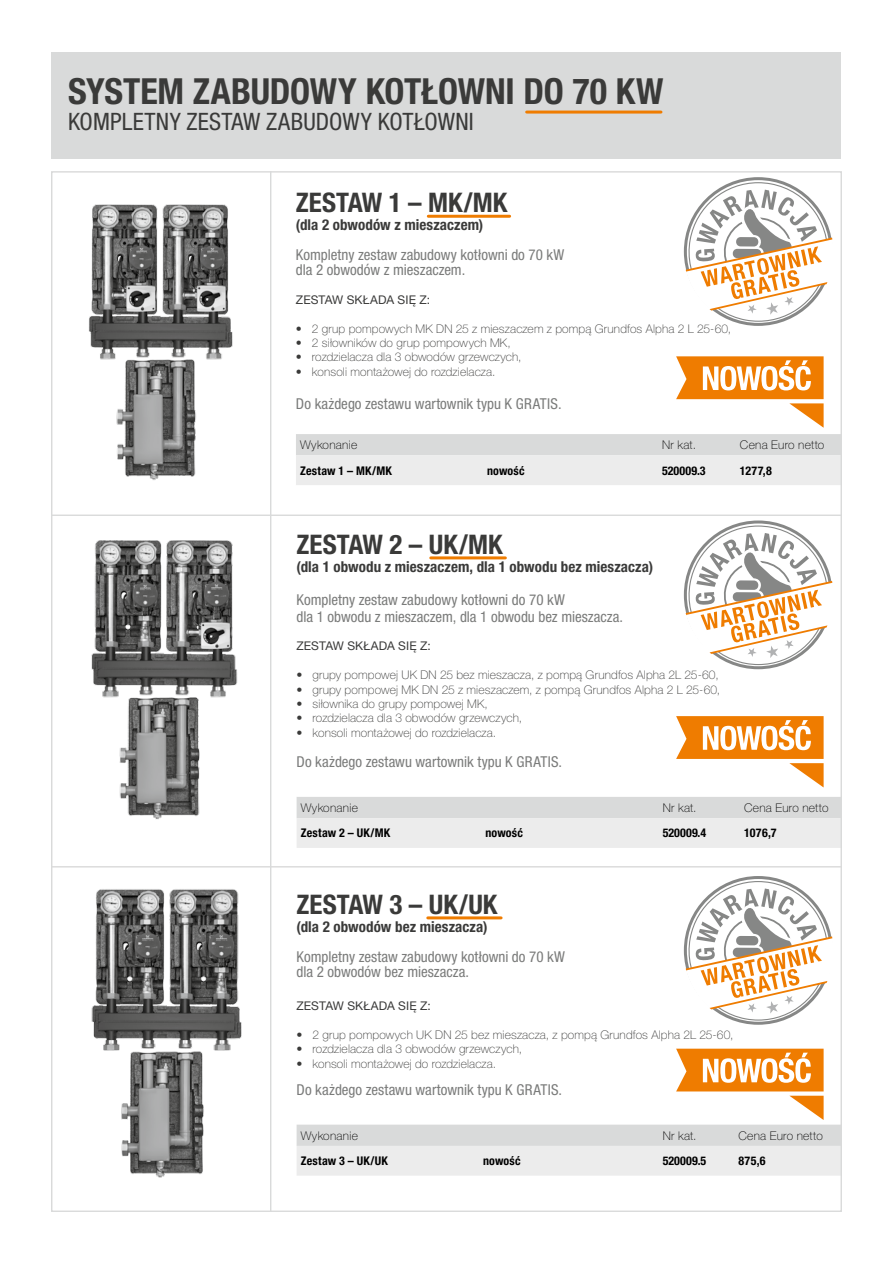
<style>
.page{position:relative;width:893px;height:1263px;background:#fff}
.page>*{position:absolute;margin:0;border:0;box-sizing:border-box;transform-origin:0 0}
.t1{font:700 condensed 36px "Helvetica Neue LTW1 G";letter-spacing:-.005em;color:#3a3a39}
.t2{font:700 condensed 27px "Helvetica Neue LTW1 G";letter-spacing:-.01em;color:#3a3a39}
.t3{font:condensed 24px "Helvetica Neue LTW1 G";letter-spacing:.005em;color:#3a3a39}
.t4{font:condensed 15px/15px "Helvetica Neue LTW1 G";letter-spacing:.005em;color:#7a7b7a}
.t5{font:700 condensed 15px "Helvetica Neue LTW1 G";letter-spacing:.005em;color:#3a3a39}
.t6{font:100 12px "Helvetica Neue LTW1 G";letter-spacing:.01em;color:#3a3a39}
.t7{font:700 condensed 12px "Helvetica Neue LTW1 G";letter-spacing:.015em;color:#000}
.t8{font:100 12px "Helvetica Neue LTW1 G";letter-spacing:.025em;color:#000}
.t9{font:12px "Helvetica Neue LTW1 G";letter-spacing:.005em;color:#3a3a39}
</style>
<div class="page">
<div style="left:52px;top:52px;width:789px;height:106px;background:#d9dada"></div>
<svg style="left:296px;top:434px;width:544px;height:51px;background:#e4e4e4"></svg>
<img style="left:91px;top:540px;width:147px;height:280px">
<svg style="left:297px;top:797px;width:543px;height:51px;background:#e4e4e4"></svg>
<hr style="left:51px;top:514px;width:791px;height:2px;background:#d9dada">
<hr style="left:51px;top:866px;width:791px;height:1px;background:#d9dada">
<hr style="left:270px;top:171px;width:1px;height:1040px;background:#d9dada">
<hr style="left:428px;top:215px;width:82px;height:3px;background:#ef7c00">
<hr style="left:527px;top:111px;width:134px;height:3px;background:#ef7c00">
<hr style="left:431px;top:556px;width:74px;height:3px;background:#ef7c00">
<hr style="left:428px;top:916px;width:73px;height:3px;background:#ef7c00">
<svg style="left:676px;top:356px;width:148px;height:72px"></svg>
<svg style="left:676px;top:716px;width:148px;height:71px"></svg>
<svg style="left:297px;top:1049px;width:545px;height:127px"></svg>
<svg style="left:683px;top:182px;width:150px;height:140px"></svg>
<svg style="left:683px;top:525px;width:150px;height:140px"></svg>
<svg style="left:683px;top:881px;width:150px;height:139px"></svg>
<img style="left:91px;top:889px;width:151px;height:289px">
<img style="left:89px;top:204px;width:144px;height:276px">
<h1 class="t1" style="left:68px;top:70px;width:596px">System zabudowy kotłowni do 70 kW</h1>
<h3 class="t3" style="left:68px;top:107px;width:155px">Kompletny zestaw</h3>
<h3 class="t3" style="left:266px;top:107px;width:206px">zabudowy kotłowni</h3>
<h2 class="t2" style="left:296px;top:186px;width:195px">Zestaw 1 – MK/MK</h2>
<p class="t5" style="left:296px;top:216px;width:189px">(dla 2 obwodów z mieszaczem)</p>
<p class="t4" style="left:296px;top:247px;width:270px">Kompletny zestaw zabudowy kotłowni do 70 kW dla 2 obwodów z mieszaczem.</p>
<p class="t9" style="left:296px;top:292px;width:136px">ZESTAW SKŁADA SIĘ Z:</p>
<p class="t6" style="left:296px;top:321px;width:437px">• 2 grup pompowych MK DN 25 z mieszaczem z pompą Grundfos Alpha 2 L 25-60,</p>
<p class="t6" style="left:296px;top:336px;width:216px">• 2 siłowników do grup pompowych MK,</p>
<p class="t6" style="left:296px;top:350px;width:227px">• rozdzielacza dla 3 obwodów grzewczych,</p>
<p class="t6" style="left:296px;top:364px;width:201px">• konsoli montażowej do rozdzielacza.</p>
<p class="t4" style="left:296px;top:397px;width:267px">Do każdego zestawu wartownik typu K GRATIS.</p>
<p class="t8" style="left:300px;top:438px;width:59px">Wykonanie</p>
<p class="t8" style="left:662px;top:438px;width:35px">Nr kat.</p>
<p class="t8" style="left:740px;top:438px;width:86px">Cena Euro netto</p>
<p class="t7" style="left:300px;top:463px;width:85px">Zestaw 1 – MK/MK</p>
<p class="t7" style="left:487px;top:463px;width:39px">nowość</p>
<p class="t7" style="left:662px;top:463px;width:45px">520009.3</p>
<p class="t7" style="left:740px;top:463px;width:33px">1277,8</p>
<h2 class="t2" style="left:297px;top:528px;width:190px">Zestaw 2 – UK/MK</h2>
<p class="t5" style="left:297px;top:558px;width:358px">(dla 1 obwodu z mieszaczem, dla 1 obwodu bez mieszacza)</p>
<p class="t4" style="left:297px;top:592px;width:328px;line-height:16.5px">Kompletny zestaw zabudowy kotłowni do 70 kW<br>dla 1 obwodu z mieszaczem, dla 1 obwodu bez mieszacza.</p>
<p class="t9" style="left:297px;top:639px;width:136px">ZESTAW SKŁADA SIĘ Z:</p>
<p class="t6" style="left:297px;top:668px;width:424px">• grupy pompowej UK DN 25 bez mieszacza, z pompą Grundfos Alpha 2L 25-60,</p>
<p class="t6" style="left:297px;top:682px;width:425px">• grupy pompowej MK DN 25 z mieszaczem, z pompą Grundfos Alpha 2 L 25-60,</p>
<p class="t6" style="left:297px;top:696px;width:193px">• siłownika do grupy pompowej MK,</p>
<p class="t6" style="left:297px;top:711px;width:227px">• rozdzielacza dla 3 obwodów grzewczych,</p>
<p class="t6" style="left:297px;top:725px;width:201px">• konsoli montażowej do rozdzielacza.</p>
<p class="t4" style="left:297px;top:754px;width:267px">Do każdego zestawu wartownik typu K GRATIS.</p>
<p class="t8" style="left:301px;top:800px;width:59px">Wykonanie</p>
<p class="t8" style="left:663px;top:800px;width:35px">Nr kat.</p>
<p class="t8" style="left:744px;top:800px;width:86px">Cena Euro netto</p>
<p class="t7" style="left:301px;top:826px;width:83px">Zestaw 2 – UK/MK</p>
<p class="t7" style="left:485px;top:826px;width:39px">nowość</p>
<p class="t7" style="left:663px;top:826px;width:45px">520009.4</p>
<p class="t7" style="left:744px;top:826px;width:34px">1076,7</p>
<h2 class="t2" style="left:297px;top:888px;width:188px">Zestaw 3 – UK/UK</h2>
<p class="t5" style="left:297px;top:917px;width:192px">(dla 2 obwodów bez mieszacza)</p>
<p class="t4" style="left:297px;top:949px;width:270px">Kompletny zestaw zabudowy kotłowni do 70 kW dla 2 obwodów bez mieszacza.</p>
<p class="t9" style="left:297px;top:998px;width:136px">ZESTAW SKŁADA SIĘ Z:</p>
<p class="t6" style="left:297px;top:1027px;width:438px">• 2 grup pompowych UK DN 25 bez mieszacza, z pompą Grundfos Alpha 2L 25-60,</p>
<p class="t6" style="left:297px;top:1042px;width:227px">• rozdzielacza dla 3 obwodów grzewczych,</p>
<p class="t6" style="left:297px;top:1056px;width:201px">• konsoli montażowej do rozdzielacza.</p>
<p class="t4" style="left:297px;top:1082px;width:267px">Do każdego zestawu wartownik typu K GRATIS.</p>
<p class="t8" style="left:301px;top:1128px;width:59px">Wykonanie</p>
<p class="t8" style="left:663px;top:1128px;width:35px">Nr kat.</p>
<p class="t8" style="left:738px;top:1128px;width:86px">Cena Euro netto</p>
<p class="t7" style="left:301px;top:1153px;width:82px">Zestaw 3 – UK/UK</p>
<p class="t7" style="left:483px;top:1153px;width:39px">nowość</p>
<p class="t7" style="left:663px;top:1153px;width:45px">520009.5</p>
<p class="t7" style="left:738px;top:1153px;width:29px">875,6</p>
</div>
